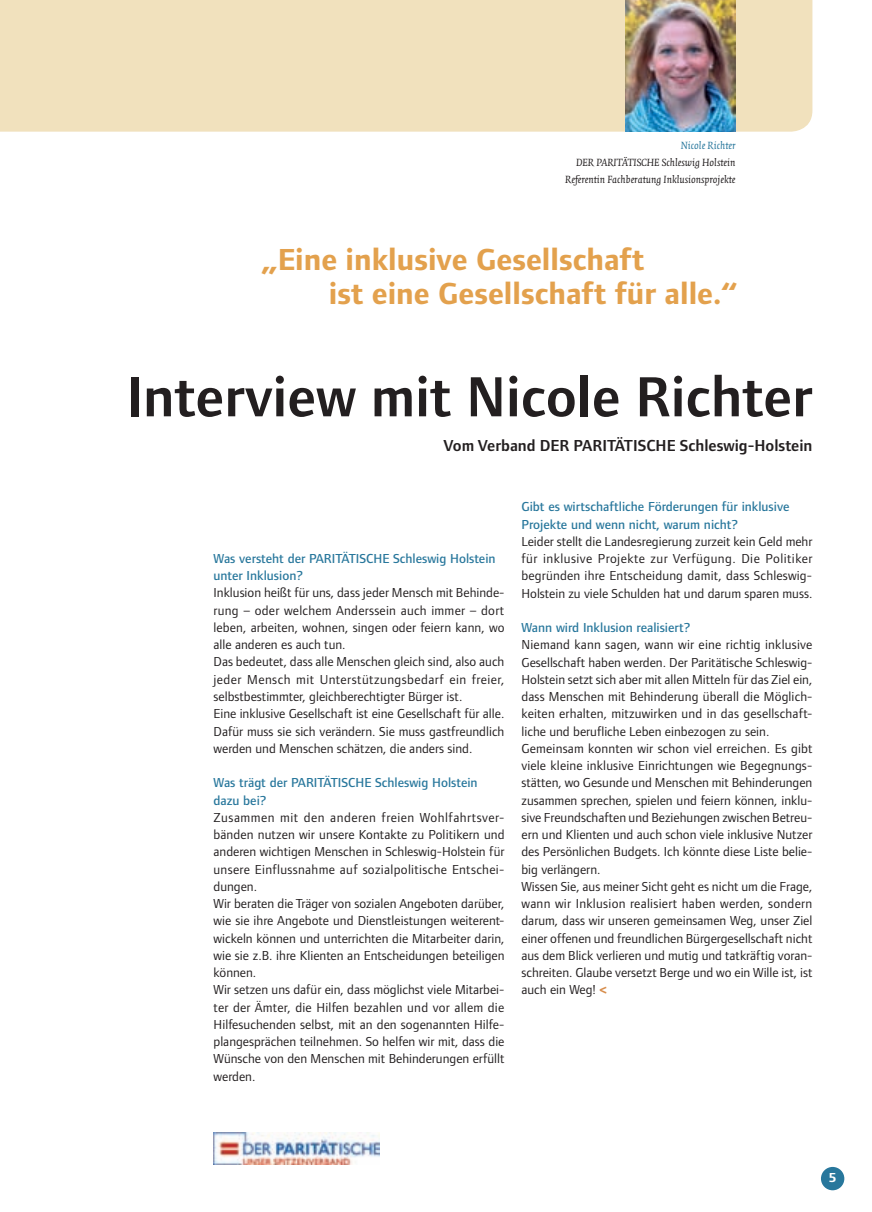
<style>
.page{position:relative;width:872px;height:1212px;background:#fff}
.page>*{position:absolute;margin:0;border:0;box-sizing:border-box;transform-origin:0 0}
.t1{font:600 58.5px "Foundry Form Sans";color:#231f20}
.t2{font:700 31.5px/34.5px "Foundry Form Sans";color:#e3a14d}
.t3{font:600 16.5px "Foundry Form Sans";color:#231f20}
.t4{font:13.5px/17.2px "Foundry Form Sans";color:#231f20}
.t5{font:500 13.5px/17.2px "Foundry Form Sans";color:#28779c}
.t6{font:700 13.5px "Foundry Form Sans";color:#fff}
.t7{font:italic 11.25px/17.2px "Quadraat";color:#231f20;text-align:right}
.t8{font:italic 11.25px "Quadraat";color:#28779c}
.s1{font-weight:800;color:#d78d4c}
</style>
<div class="page">
<div style="left:821px;top:1167px;width:23px;height:23px;background:#28779c;border-radius:50%"></div>
<div style="left:0;top:0;width:812px;height:132px;background:#f1e1bd"></div>
<img style="left:213px;top:1132px;width:166px;height:33px">
<img style="left:625px;top:0;width:110px;height:132px">
<p class="t8" style="left:681px;top:139px;width:56px">Nicole Richter</p>
<p class="t7" style="left:565px;top:154px;width:172px">ätische Schleswig Holstein<br>Referentin Fachberatung Inklusionsprojekte</p>
<p class="t7" style="left:576px;top:154px;width:32px">Der Parit</p>
<h2 class="t2" style="left:329px;top:242px;width:410px;text-indent:-67px">„Eine inklusive Gesellschaft<br>ist eine Gesellschaft für alle.“</h2>
<h1 class="t1" style="left:126px;top:364px;width:687px">Interview mit Nicole Richter</h1>
<p class="t3" style="left:443px;top:436px;width:370px">Vom Verband DER PARITÄTISCHE Schleswig-Holstein</p>
<p class="t5" style="left:213px;top:550px;width:283px">Was versteht der PARITÄTISCHE Schleswig Holstein unter Inklusion?</p>
<p class="t4" style="left:213px;top:584px;width:293px">Inklusion heißt für uns, dass jeder Mensch mit Behinde&shy;rung – oder welchem Anderssein auch immer – dort leben, arbeiten, wohnen, singen oder feiern kann, wo alle anderen es auch tun.<br>Das bedeutet, dass alle Menschen gleich sind, also auch jeder Mensch mit Unterstützungsbedarf ein freier, selbstbestimmter, gleichberechtigter Bürger ist.<br>Eine inklusive Gesellschaft ist eine Gesellschaft für alle.<br>Dafür muss sie sich verändern. Sie muss gastfreundlich werden und Menschen schätzen, die anders sind.</p>
<p class="t5" style="left:213px;top:774px;width:266px">Was trägt der PARITÄTISCHE Schleswig Holstein dazu bei?</p>
<p class="t4" style="left:213px;top:808px;width:293px">Zusammen mit den anderen freien Wohlfahrtsver&shy;bänden nutzen wir unsere Kontakte zu Politikern und anderen wichtigen Menschen in Schleswig-Holstein für unsere Einflussnahme auf sozialpolitische Entschei&shy;dungen.<br>Wir beraten die Träger von sozialen Angeboten darüber, wie sie ihre Angebote und Dienstleistungen weiterent&shy;wickeln können und unterrichten die Mitarbeiter darin, wie sie z.B. ihre Klienten an Entscheidungen beteiligen können.<br>Wir setzen uns dafür ein, dass möglichst viele Mitarbei&shy;ter der Ämter, die Hilfen bezahlen und vor allem die Hilfesuchenden selbst, mit an den sogenannten Hilfe&shy;plangesprächen teilnehmen. So helfen wir mit, dass die Wünsche von den Menschen mit Behinderungen erfüllt werden.</p>
<p class="t5" style="left:521px;top:498px;width:269px">Gibt es wirtschaftliche Förderungen für inklusive<br>Projekte und wenn nicht, warum nicht?</p>
<p class="t4" style="left:521px;top:532px;width:292px;text-align:justify">Leider stellt die Landesregierung zurzeit kein Geld mehr für inklusive Projekte zur Verfügung. Die Politiker begründen ihre Entscheidung damit, dass Schleswig-Holstein zu viele Schulden hat und darum sparen muss.</p>
<p class="t5" style="left:521px;top:619px;width:171px">Wann wird Inklusion realisiert?</p>
<p class="t4" style="left:521px;top:636px;width:293px">Niemand kann sagen, wann wir eine richtig inklusive Gesellschaft haben werden. Der Paritätische Schleswig-Holstein setzt sich aber mit allen Mitteln für das Ziel ein, dass Menschen mit Behinderung überall die Möglich&shy;keiten erhalten, mitzuwirken und in das gesellschaft&shy;liche und berufliche Leben einbezogen zu sein.<br>Gemeinsam konnten wir schon viel erreichen. Es gibt viele kleine inklusive Einrichtungen wie Begegnungs&shy;stätten, wo Gesunde und Menschen mit Behinderungen zusammen sprechen, spielen und feiern können, inklu&shy;sive Freundschaften und Beziehungen zwischen Betreu&shy;ern und Klienten und auch schon viele inklusive Nutzer des Persönlichen Budgets. Ich könnte diese Liste belie&shy;big verlängern.<br>Wissen Sie, aus meiner Sicht geht es nicht um die Frage, wann wir Inklusion realisiert haben werden, sondern darum, dass wir unseren gemeinsamen Weg, unser Ziel einer offenen und freundlichen Bürgergesellschaft nicht aus dem Blick verlieren und mutig und tatkräftig voran&shy;schreiten. Glaube versetzt Berge und wo ein Wille ist, ist auch ein Weg! <span class="s1">&lt;</span></p>
<p class="t6" style="left:829px;top:1170px;width:9px">5</p>
</div>
